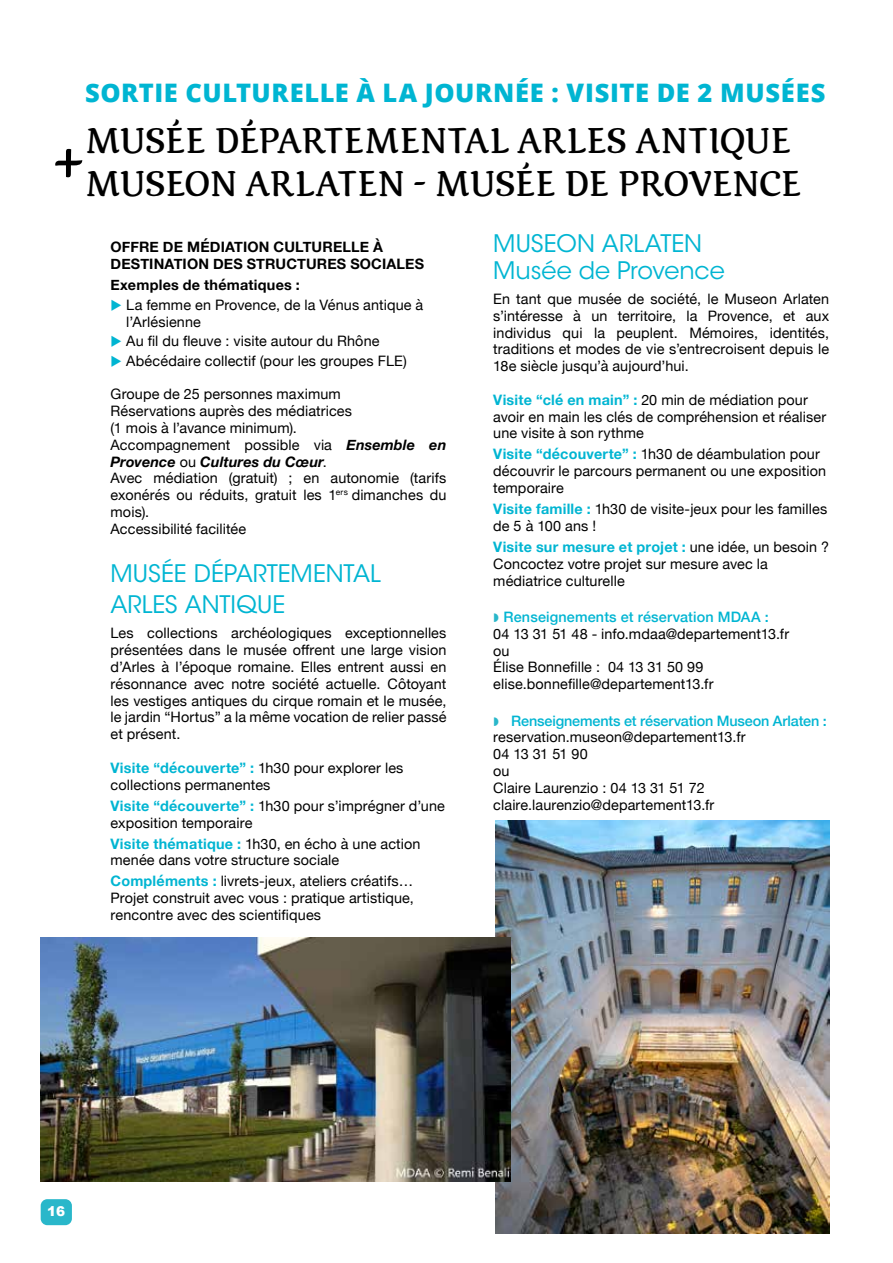
<style>
.page{position:relative;width:893px;height:1263px;background:#fff}
.page>*{position:absolute;margin:0;border:0;box-sizing:border-box;transform-origin:0 0}
.t1{font:36px/43.5px "Rumba Small";letter-spacing:-.005em;color:#000;text-align:center}
.t2{font:800 25.5px "Open Sans";letter-spacing:.025em;color:#00b5d2}
.t3{font:24px/27px "ITC Avant Garde Std";color:#00b5d2}
.t4{font:14.4px/16.8px "Helvetica Neue";letter-spacing:.01em;color:#000}
.t5{font:700 14.4px/16.8px "Helvetica Neue";letter-spacing:.01em;color:#000}
.t6{font:500 14.4px "Helvetica Neue";letter-spacing:-.005em;color:#00b5d2}
.t7{font:900 13.5px "Arial";color:#fff}
.s1{color:#00b5d2}
.s2{font-weight:700;font-style:italic}
.s3{font-weight:700;color:#00b5d2}
</style>
<div class="page">
<div style="left:41px;top:1199px;width:31px;height:26px;background:#29b7ca;border-radius:7px"></div>
<img style="left:495px;top:821px;width:334px;height:412px">
<img style="left:41px;top:937px;width:470px;height:244px">
<h2 class="t2" style="left:85px;top:73px;width:742px">SORTIE CULTURELLE À LA JOURNÉE : VISITE DE 2 MUSÉES</h2>
<h1 class="t1" style="left:53px;top:118px;width:749px">MUSÉE DÉPARTEMENTAL ARLES ANTIQUE <sup>+</sup>MUSEON ARLATEN - MUSÉE DE PROVENCE</h1>
<p class="t5" style="left:111px;top:239px;width:315px">OFFRE DE MÉDIATION CULTURELLE À<br>DESTINATION DES STRUCTURES SOCIALES</p>
<p class="t5" style="left:111px;top:277px;width:191px">Exemples de thématiques :</p>
<p class="t4" style="left:126px;top:297px;width:298px;text-indent:-16px"><span class="s1">◆</span> La femme en Provence, de la Vénus antique à l’Arlésienne</p>
<p class="t4" style="left:111px;top:333px;width:270px"><span class="s1">◆</span> Au fil du fleuve : visite autour du Rhône</p>
<p class="t4" style="left:111px;top:353px;width:298px"><span class="s1">◆</span> Abécédaire collectif (pour les groupes FLE)</p>
<p class="t4" style="left:111px;top:387px;width:337px">Groupe de 25 personnes maximum<br>Réservations auprès des médiatrices<br>(1 mois à l’avance minimum).<br>Accompagnement possible via <span class="s2">Ensemble en Provence</span> ou <span class="s2">Cultures du Cœur</span>.<br>Avec médiation (gratuit) ; en autonomie (tarifs exonérés ou réduits, gratuit les 1<sup>ers</sup> dimanches du mois).<br>Accessibilité facilitée</p>
<h3 class="t3" style="left:111px;top:558px;width:272px;line-height:31.2px">MUSÉE DÉPARTEMENTAL<br>ARLES ANTIQUE</h3>
<p class="t4" style="left:111px;top:626px;width:337px;text-align:justify">Les collections archéologiques exceptionnelles présentées dans le musée offrent une large vision d’Arles à l’époque romaine. Elles entrent aussi en résonnance avec notre société actuelle. Côtoyant les vestiges antiques du cirque romain et le musée, le jardin “Hortus” a la même vocation de relier passé et présent.</p>
<p class="t4" style="left:111px;top:760px;width:294px"><span class="s3">Visite “découverte” :</span> 1h30 pour explorer les collections permanentes</p>
<p class="t4" style="left:111px;top:798px;width:336px"><span class="s3">Visite “découverte” :</span> 1h30 pour s’imprégner d’une exposition temporaire</p>
<p class="t4" style="left:111px;top:836px;width:312px"><span class="s3">Visite thématique :</span> 1h30, en écho à une action menée dans votre structure sociale</p>
<p class="t4" style="left:111px;top:874px;width:305px;text-align:justify"><span class="s3">Compléments :</span> livrets-jeux, ateliers créatifs… Projet construit avec vous : pratique artistique, rencontre avec des scientifiques</p>
<h3 class="t3" style="left:493px;top:230px;width:233px">MUSEON ARLATEN<br>Musée de Provence</h3>
<p class="t4" style="left:493px;top:291px;width:337px;text-align:justify">En tant que musée de société, le Museon Arlaten s’intéresse à un territoire, la Provence, et aux individus qui la peuplent. Mémoires, identités, traditions et modes de vie s’entrecroisent depuis le 18e siècle jusqu’à aujourd’hui.</p>
<p class="t4" style="left:493px;top:392px;width:335px"><span class="s3">Visite “clé en main” :</span> 20 min de médiation pour avoir en main les clés de compréhension et réaliser une visite à son rythme</p>
<p class="t4" style="left:493px;top:447px;width:334px"><span class="s3">Visite “découverte” :</span> 1h30 de déambulation pour découvrir le parcours permanent ou une exposition temporaire</p>
<p class="t4" style="left:493px;top:501px;width:335px"><span class="s3">Visite famille :</span> 1h30 de visite-jeux pour les familles de 5 à 100 ans !</p>
<p class="t4" style="left:493px;top:539px;width:337px"><span class="s3">Visite sur mesure et projet :</span> une idée, un besoin ?<br>Concoctez votre projet sur mesure avec la médiatrice culturelle</p>
<p class="t6" style="left:503px;top:605px;width:267px">Renseignements et réservation MDAA :</p>
<p class="t4" style="left:493px;top:626px;width:297px">04 13 31 51 48 - info.mdaa@departement13.fr ou<br>Élise Bonnefille : 04 13 31 50 99 elise.bonnefille@departement13.fr</p>
<p class="t6" style="left:511px;top:709px;width:317px">Renseignements et réservation Museon Arlaten :</p>
<p class="t4" style="left:493px;top:730px;width:254px">reservation.museon@departement13.fr<br>04 13 31 51 90<br>ou<br>Claire Laurenzio : 04 13 31 51 72 claire.laurenzio@departement13.fr</p>
<p class="t7" style="left:47px;top:1201px;width:20px">16</p>
</div>
